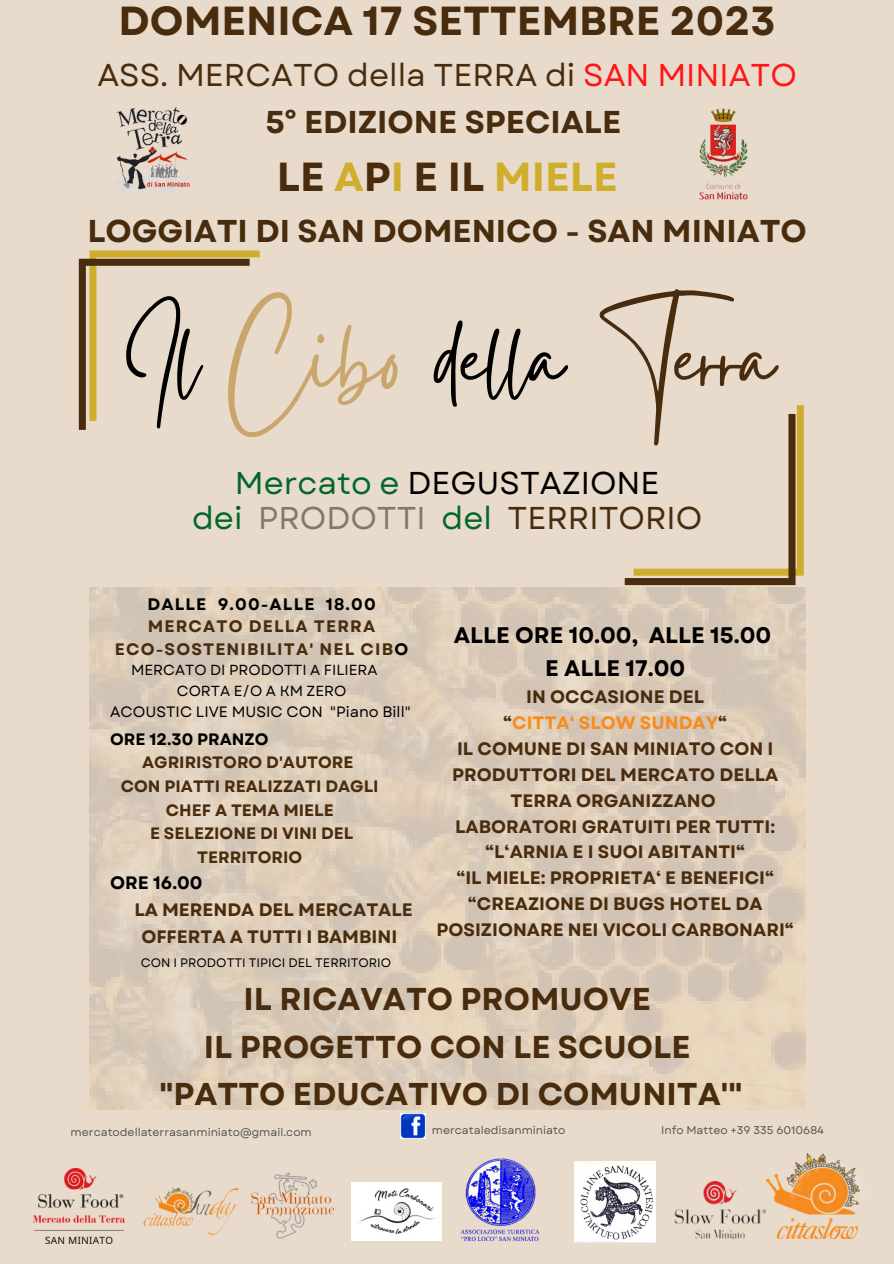
<style>
.page{position:relative;width:894px;height:1264px;background:#fff}
.page>*{position:absolute;margin:0;border:0;box-sizing:border-box;transform-origin:0 0}
.t1{font:120.15px "Gistesy";color:#000}
.t2{font:700 40.5px "Garet";color:#492c0e}
.t3{font:700 40.5px "Garet";color:#cfad2d}
.t4{font:700 31.5px "Garet";color:#492c0e}
.t5{font:31.5px "Garet";color:#492c0e}
.t6{font:31.5px "Garet";color:#000}
.t7{font:700 22.5px "Garet";color:#000}
.t8{font:700 18px/26px "Garet";color:#492c0e;text-align:center}
.t9{font:700 18px "Garet";color:#f78c1e}
.t10{font:700 18px "Garet";color:#000}
.t11{font:700 16.65px/22.5px "Garet";letter-spacing:.07em;color:#000}
.t12{font:700 16.65px "Garet";letter-spacing:.07em;color:#492c0e}
.t13{font:700 16.5px/23.7px "Garet";color:#492c0e;text-align:center}
.t14{font:700 16.5px "Garet";color:#000}
.t15{font:15px "Garet";color:#000}
.t16{font:14.55px/21.5px "Garet";color:#000}
.t17{font:12.3px "Garet";color:#000}
.t18{font:11.1px "Garet";color:#545454}
.s1{color:#ff1616}
.s2{color:#492c0e}
.s3{color:#c9a66b}
.s4{color:#02662d}
.s5{color:#867869}
.s6{color:#000}
</style>
<div class="page">
<div style="left:0;top:0;width:893px;height:1263px;background:#e8dbcb"></div>
<svg style="left:79px;top:250px;width:180px;height:180px"></svg>
<svg style="left:624px;top:405px;width:179px;height:180px"></svg>
<img style="left:89px;top:587px;width:715px;height:522px">
<div style="left:656px;top:1063px;width:148px;height:46px;background:#e8d7be"></div>
<img style="left:251px;top:1172px;width:83px;height:67px">
<img style="left:776px;top:1224px;width:82px;height:14px">
<img style="left:699px;top:109px;width:48px;height:91px">
<img style="left:400px;top:1113px;width:25px;height:25px">
<img style="left:460px;top:1158px;width:79px;height:83px">
<img style="left:115px;top:107px;width:75px;height:85px">
<img style="left:574px;top:1161px;width:81px;height:81px">
<img style="left:674px;top:1181px;width:84px;height:58px">
<img style="left:352px;top:1182px;width:89px;height:57px">
<img style="left:34px;top:1168px;width:90px;height:75px">
<img style="left:143px;top:1187px;width:96px;height:49px">
<img style="left:758px;top:1153px;width:102px;height:71px">
<p class="t2" style="left:119px;top:-8px;width:658px">DOMENICA 17 SETTEMBRE 2023</p>
<p class="t5" style="left:97px;top:52px;width:700px">ASS. MERCATO della TERRA di <span class="s1">SAN MINIATO</span></p>
<p class="t4" style="left:265px;top:100px;width:357px">5° EDIZIONE SPECIALE</p>
<p class="t3" style="left:277px;top:147px;width:342px"><span class="s2">LE</span> A<span class="s2">P</span>I <span class="s2">E IL</span> MIELE</p>
<p class="t4" style="left:87px;top:208px;width:720px">LOGGIATI DI SAN DOMENICO - SAN MINIATO</p>
<p class="t1" style="left:120px;top:275px;width:655px">Il <span class="s3">Cibo</span> della <span class="s2">Terra</span></p>
<p class="t6" style="left:235px;top:460px;width:426px"><span class="s4">Mercato e</span> DEGUSTAZIONE</p>
<p class="t5" style="left:192px;top:495px;width:511px"><span class="s4">dei</span> <span class="s5">PRODOTTI</span> <span class="s4">del</span> TERRITORIO</p>
<p class="t11" style="left:147px;top:592px;width:230px">DALLE 9.00-ALLE 18.00<br><span class="s2">MERCATO DELLA TERRA</span></p>
<p class="t12" style="left:115px;top:637px;width:295px">ECO-SOSTENIBILITA' NEL CIB<span class="s6">O</span></p>
<p class="t16" style="left:177px;top:659px;width:202px;text-indent:-46px">MERCATO DI PRODOTTI A FILIERA<br>CORTA E/O A KM ZERO</p>
<p class="t15" style="left:110px;top:700px;width:302px">ACOUSTIC LIVE MUSIC CON "Piano Bill"</p>
<p class="t14" style="left:110px;top:727px;width:160px">ORE 12.30 PRANZO</p>
<p class="t13" style="left:142px;top:750px;width:213px">AGRIRISTORO D'AUTORE</p>
<p class="t13" style="left:121px;top:774px;width:259px">CON PIATTI REALIZZATI DAGLI<br>CHEF A TEMA MIELE</p>
<p class="t13" style="left:150px;top:821px;width:205px">E SELEZIONE DI VINI DEL<br>TERRITORIO</p>
<p class="t10" style="left:110px;top:869px;width:94px">ORE 16.00</p>
<p class="t8" style="left:134px;top:896px;width:280px;line-height:27px">LA MERENDA DEL MERCATALE<br>OFFERTA A TUTTI I BAMBINI</p>
<p class="t17" style="left:141px;top:953px;width:252px">CON I PRODOTTI TIPICI DEL TERRITORIO</p>
<p class="t7" style="left:453px;top:619px;width:319px">ALLE ORE 10.00, ALLE 15.00</p>
<p class="t7" style="left:545px;top:652px;width:142px">E ALLE 17.00</p>
<p class="t8" style="left:526px;top:684px;width:179px">IN OCCASIONE DEL</p>
<p class="t9" style="left:503px;top:709px;width:225px"><span class="s2">“</span>CITTA‘ SLOW SUNDAY<span class="s2">“</span></p>
<p class="t8" style="left:452px;top:735px;width:327px">IL COMUNE DI SAN MINIATO CON I<br>PRODUTTORI DEL MERCATO DELLA<br>TERRA ORGANIZZANO</p>
<p class="t8" style="left:455px;top:813px;width:321px">LABORATORI GRATUITI PER TUTTI:</p>
<p class="t8" style="left:485px;top:839px;width:261px">“L‘ARNIA E I SUOI ABITANTI“</p>
<p class="t8" style="left:456px;top:865px;width:319px">“IL MIELE: PROPRIETA‘ E BENEFICI“</p>
<p class="t8" style="left:436px;top:891px;width:359px">“CREAZIONE DI BUGS HOTEL DA<br>POSIZIONARE NEI VICOLI CARBONARI“</p>
<p class="t4" style="left:243px;top:976px;width:408px">IL RICAVATO PROMUOVE</p>
<p class="t4" style="left:204px;top:1024px;width:488px">IL PROGETTO CON LE SCUOLE</p>
<p class="t4" style="left:159px;top:1071px;width:584px">"PATTO EDUCATIVO DI COMUNITA'"</p>
<p class="t18" style="left:71px;top:1123px;width:243px">mercatodellaterrasanminiato@gmail.com</p>
<p class="t18" style="left:431px;top:1122px;width:135px">mercataledisanminiato</p>
<p class="t18" style="left:661px;top:1122px;width:164px">Info Matteo +39 335 6010684</p>
</div>
